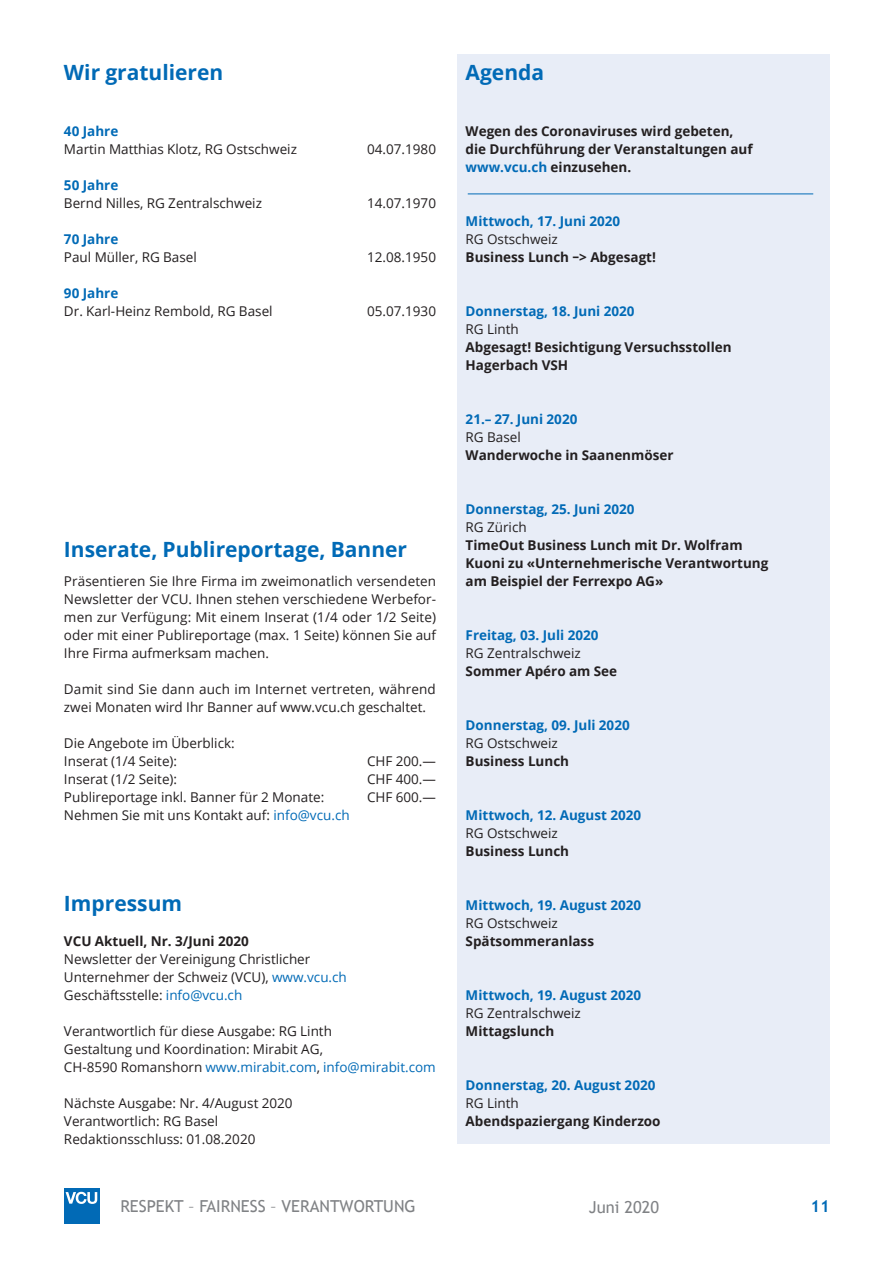
<style>
.page{position:relative;width:893px;height:1263px;background:#fff}
.page>*{position:absolute;margin:0;border:0;box-sizing:border-box;transform-origin:0 0}
.t1{font:700 21px "Open Sans";color:#016ab6}
.t2{font:16.5px "Trebuchet MS";color:#808285}
.t3{font:700 16.5px "Trebuchet MS";color:#016ab6}
.t4{font:13.5px/18px "Open Sans";color:#231f20}
.t5{font:700 13.5px/18px "Open Sans";color:#231f20}
.t6{font:700 13.5px "Open Sans";color:#016ab6}
.s1{color:#016ab6}
</style>
<div class="page">
<div style="left:64px;top:1188px;width:35px;height:36px;background:#016ab6"></div>
<svg style="left:66px;top:1192px;width:31px;height:12px"></svg>
<div style="left:457px;top:54px;width:372px;height:1090px;background:#e8edf7"></div>
<hr style="left:468px;top:194px;width:345px;height:1px;background:#016ab6">
<h1 class="t1" style="left:64px;top:57px;width:161px">Wir gratulieren</h1>
<p class="t6" style="left:64px;top:121px;width:56px">40 Jahre</p>
<p class="t4" style="left:64px;top:140px;width:234px">Martin Matthias Klotz, RG Ostschweiz</p>
<p class="t4" style="left:367px;top:140px;width:70px">04.07.1980</p>
<p class="t6" style="left:64px;top:175px;width:56px">50 Jahre</p>
<p class="t4" style="left:64px;top:194px;width:200px">Bernd Nilles, RG Zentralschweiz</p>
<p class="t4" style="left:367px;top:194px;width:70px">14.07.1970</p>
<p class="t6" style="left:64px;top:229px;width:56px">70 Jahre</p>
<p class="t4" style="left:64px;top:248px;width:134px">Paul Müller, RG Basel</p>
<p class="t4" style="left:367px;top:248px;width:70px">12.08.1950</p>
<p class="t6" style="left:64px;top:283px;width:56px">90 Jahre</p>
<p class="t4" style="left:64px;top:302px;width:210px">Dr. Karl-Heinz Rembold, RG Basel</p>
<p class="t4" style="left:367px;top:302px;width:70px">05.07.1930</p>
<h1 class="t1" style="left:64px;top:534px;width:345px">Inserate, Publireportage, Banner</h1>
<p class="t4" style="left:64px;top:572px;width:374px;text-align:justify">Präsentieren Sie Ihre Firma im zweimonatlich versendeten Newsletter der VCU. Ihnen stehen verschiedene Werbefor&shy;men zur Verfügung: Mit einem Inserat (1/4 oder 1/2 Seite) oder mit einer Publireportage (max. 1 Seite) können Sie auf Ihre Firma aufmerksam machen.</p>
<p class="t4" style="left:64px;top:680px;width:373px">Damit sind Sie dann auch im Internet vertreten, während zwei Monaten wird Ihr Banner auf www.vcu.ch geschaltet.</p>
<p class="t4" style="left:64px;top:734px;width:172px">Die Angebote im Überblick:<br>Inserat (1/4 Seite):</p>
<p class="t4" style="left:367px;top:752px;width:71px">CHF 200.—</p>
<p class="t4" style="left:64px;top:770px;width:115px">Inserat (1/2 Seite):</p>
<p class="t4" style="left:367px;top:770px;width:71px">CHF 400.—</p>
<p class="t4" style="left:64px;top:788px;width:262px">Publireportage inkl. Banner für 2 Monate:</p>
<p class="t4" style="left:367px;top:788px;width:71px">CHF 600.—</p>
<p class="t4" style="left:64px;top:806px;width:287px">Nehmen Sie mit uns Kontakt auf: <span class="s1">info@vcu.ch</span></p>
<h1 class="t1" style="left:64px;top:888px;width:120px">Impressum</h1>
<p class="t5" style="left:64px;top:932px;width:186px">VCU Aktuell, Nr. 3/Juni 2020</p>
<p class="t4" style="left:64px;top:950px;width:284px">Newsletter der Vereinigung Christlicher<br>Unternehmer der Schweiz (VCU), <span class="s1">www.vcu.ch<br></span>Geschäftsstelle: <span class="s1">info@vcu.ch</span></p>
<p class="t4" style="left:64px;top:1022px;width:373px">Verantwortlich für diese Ausgabe: RG Linth<br>Gestaltung und Koordination: Mirabit AG,<br>CH-8590 Romanshorn <span class="s1">www.mirabit.com</span>, <span class="s1">info@mirabit.com</span></p>
<p class="t4" style="left:64px;top:1094px;width:230px">Nächste Ausgabe: Nr. 4/August 2020<br>Verantwortlich: RG Basel<br>Redaktionsschluss: 01.08.2020</p>
<h1 class="t1" style="left:466px;top:57px;width:80px">Agenda</h1>
<p class="t5" style="left:466px;top:122px;width:288px">Wegen des Coronaviruses wird gebeten, die Durchführung der Veranstaltungen auf <span class="s1">www.vcu.ch</span> einzusehen.</p>
<p class="t6" style="left:466px;top:211px;width:156px">Mittwoch, 17. Juni 2020</p>
<p class="t4" style="left:466px;top:230px;width:94px">RG Ostschweiz</p>
<p class="t5" style="left:466px;top:248px;width:192px">Business Lunch –&gt; Abgesagt!</p>
<p class="t6" style="left:466px;top:301px;width:170px">Donnerstag, 18. Juni 2020</p>
<p class="t4" style="left:466px;top:320px;width:55px">RG Linth</p>
<p class="t5" style="left:466px;top:338px;width:267px">Abgesagt! Besichtigung Versuchsstollen<br>Hagerbach VSH</p>
<p class="t6" style="left:466px;top:409px;width:113px">21.– 27. Juni 2020</p>
<p class="t4" style="left:466px;top:427px;width:57px">RG Basel</p>
<p class="t5" style="left:466px;top:446px;width:209px">Wanderwoche in Saanenmöser</p>
<p class="t6" style="left:466px;top:499px;width:170px">Donnerstag, 25. Juni 2020</p>
<p class="t4" style="left:466px;top:517px;width:63px">RG Zürich</p>
<p class="t5" style="left:466px;top:535px;width:304px">TimeOut Business Lunch mit Dr. Wolfram<br>Kuoni zu «Unternehmerische Verantwortung am Beispiel der Ferrexpo AG»</p>
<p class="t6" style="left:466px;top:625px;width:134px">Freitag, 03. Juli 2020</p>
<p class="t4" style="left:466px;top:643px;width:117px">RG Zentralschweiz</p>
<p class="t5" style="left:466px;top:661px;width:153px">Sommer Apéro am See</p>
<p class="t6" style="left:466px;top:715px;width:166px">Donnerstag, 09. Juli 2020</p>
<p class="t4" style="left:466px;top:733px;width:94px">RG Ostschweiz</p>
<p class="t5" style="left:466px;top:751px;width:105px">Business Lunch</p>
<p class="t6" style="left:466px;top:805px;width:177px">Mittwoch, 12. August 2020</p>
<p class="t4" style="left:466px;top:823px;width:94px">RG Ostschweiz</p>
<p class="t5" style="left:466px;top:841px;width:105px">Business Lunch</p>
<p class="t6" style="left:466px;top:895px;width:177px">Mittwoch, 19. August 2020</p>
<p class="t4" style="left:466px;top:913px;width:94px">RG Ostschweiz</p>
<p class="t5" style="left:466px;top:931px;width:130px">Spätsommeranlass</p>
<p class="t6" style="left:466px;top:985px;width:177px">Mittwoch, 19. August 2020</p>
<p class="t4" style="left:466px;top:1003px;width:117px">RG Zentralschweiz</p>
<p class="t5" style="left:466px;top:1021px;width:90px">Mittagslunch</p>
<p class="t6" style="left:466px;top:1075px;width:191px">Donnerstag, 20. August 2020</p>
<p class="t4" style="left:466px;top:1093px;width:55px">RG Linth</p>
<p class="t5" style="left:466px;top:1111px;width:196px">Abendspaziergang Kinderzoo</p>
<p class="t2" style="left:120px;top:1197px;width:297px">RESPEKT – FAIRNESS – VERANTWORTUNG</p>
<p class="t2" style="left:589px;top:1197px;width:72px">Juni 2020</p>
<p class="t3" style="left:811px;top:1196px;width:21px">11</p>
</div>
